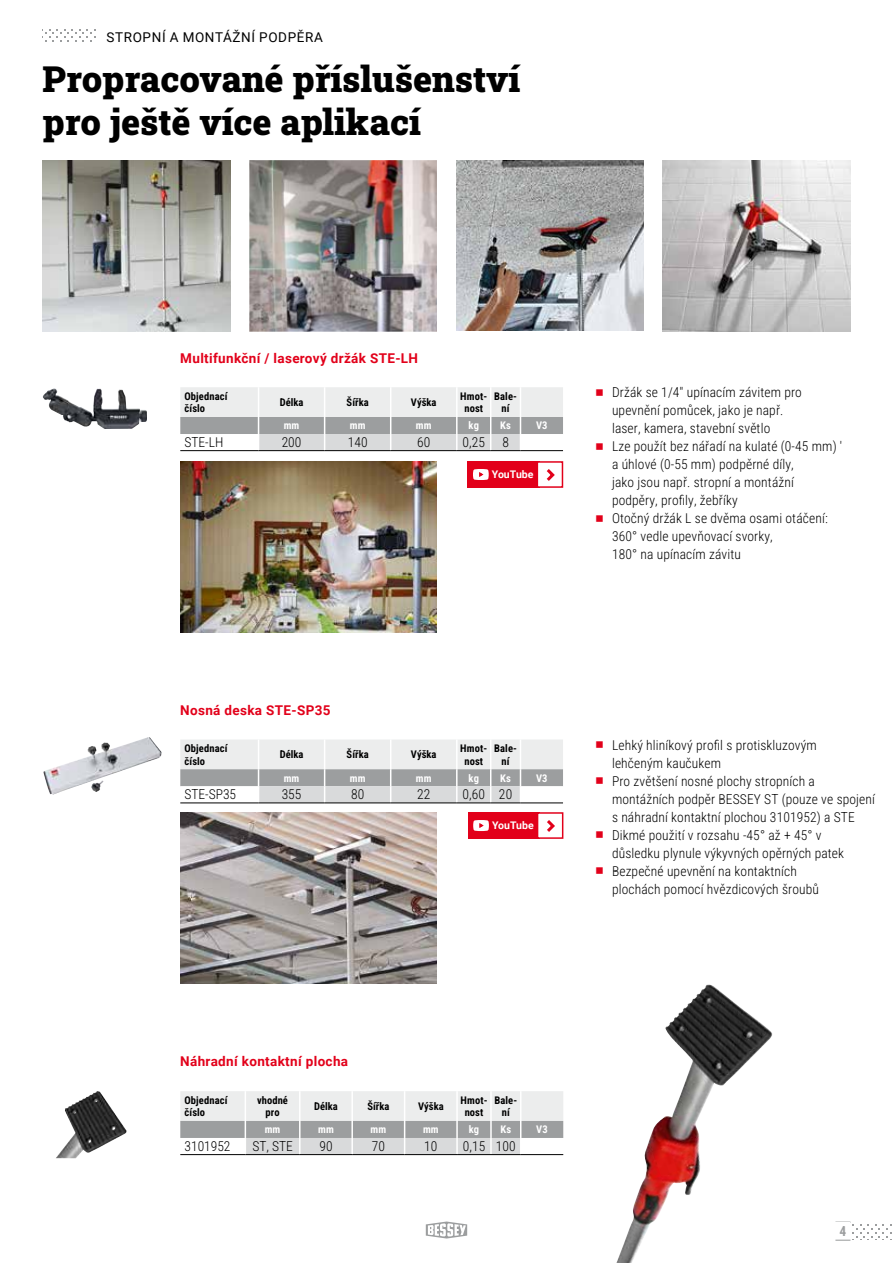
<style>
.page{position:relative;width:893px;height:1263px;background:#fff}
.page>*{position:absolute;margin:0;border:0;box-sizing:border-box;transform-origin:0 0}
.t1{font:36px/43.2px "Roboto Slab";color:#000}
.t2{font:13.5px/18px "Roboto Condensed";letter-spacing:.01em;color:#000}
.t3{font:700 13.5px "Roboto";letter-spacing:.025em;color:#e2001a}
.t4{font:13.5px "Roboto";letter-spacing:.045em;color:#000}
.t5{font:13.5px "Roboto Condensed";color:#9c9e9f}
.t6{font:10.5px/12.6px "Roboto Condensed";letter-spacing:.01em;color:#000;text-align:center}
.t7{font:10.5px "Roboto Condensed";letter-spacing:.005em;color:#fff}
.t8{font:700 10.5px "Roboto";color:#fff}
.s1{font-family:"Utah WGL Cond";font-weight:700}
</style>
<div class="page">
<img style="left:180px;top:461px;width:257px;height:172px">
<img style="left:180px;top:812px;width:257px;height:171px">
<img style="left:43px;top:388px;width:104px;height:41px">
<img style="left:43px;top:737px;width:119px;height:58px">
<img style="left:56px;top:1091px;width:70px;height:67px">
<img style="left:43px;top:160px;width:187px;height:172px">
<img style="left:663px;top:160px;width:187px;height:172px">
<img style="left:456px;top:160px;width:188px;height:170px">
<img style="left:249px;top:160px;width:188px;height:172px">
<img style="left:616px;top:984px;width:157px;height:279px">
<svg style="left:45px;top:29px;width:50px;height:13px"></svg>
<svg style="left:180px;top:387px;width:383px;height:64px;background:#d3d4d4"></svg>
<hr style="left:520px;top:450px;width:43px;height:1px;background:#000">
<svg style="left:180px;top:740px;width:383px;height:63px;background:#d4d5d5"></svg>
<hr style="left:520px;top:802px;width:43px;height:1px;background:#000">
<svg style="left:180px;top:1091px;width:383px;height:63px;background:#d5d6d7"></svg>
<hr style="left:180px;top:1154px;width:65px;height:1px;background:#000">
<hr style="left:245px;top:1154px;width:55px;height:1px;background:#000">
<hr style="left:300px;top:1154px;width:52px;height:1px;background:#000">
<hr style="left:352px;top:1154px;width:53px;height:1px;background:#000">
<hr style="left:405px;top:1154px;width:52px;height:1px;background:#000">
<hr style="left:457px;top:1154px;width:34px;height:1px;background:#000">
<hr style="left:491px;top:1154px;width:30px;height:1px;background:#000">
<hr style="left:521px;top:1154px;width:42px;height:1px;background:#000">
<div style="left:468px;top:461px;width:26px;height:27px;background:#e2001a"></div>
<svg style="left:473px;top:469px;width:16px;height:11px"></svg>
<div style="left:492px;top:461px;width:47px;height:27px;background:#e2001a"></div>
<div style="left:537px;top:461px;width:26px;height:27px;background:#fff;border:2px solid #e2001a"></div>
<svg style="left:546px;top:469px;width:9px;height:12px"></svg>
<div style="left:468px;top:812px;width:26px;height:27px;background:#e2001a"></div>
<svg style="left:473px;top:820px;width:16px;height:11px"></svg>
<div style="left:492px;top:812px;width:48px;height:27px;background:#e2001a"></div>
<div style="left:537px;top:812px;width:26px;height:27px;background:#fff;border:2px solid #e2001a"></div>
<svg style="left:547px;top:820px;width:8px;height:12px"></svg>
<svg style="left:835px;top:1221px;width:56px;height:20px"></svg>
<svg style="left:426px;top:1221px;width:41px;height:17px"></svg>
<div style="left:835px;top:1223px;width:15px;height:15px;background:#fff"></div>
<p class="t4" style="left:107px;top:27px;width:218px">STROPNÍ A MONTÁŽNÍ PODPĚRA</p>
<h1 class="t1" style="left:43px;top:56px;width:479px">Propracované příslušenství pro ještě více aplikací</h1>
<p class="t3" style="left:180px;top:348px;width:239px">Multifunkční / laserový držák STE-LH</p>
<p class="t6" style="left:185px;top:389px;width:44px;text-align:left">Objednací číslo</p>
<p class="t6" style="left:280px;top:396px;width:25px">Délka</p>
<p class="t6" style="left:347px;top:396px;width:24px">Šířka</p>
<p class="t6" style="left:411px;top:396px;width:27px">Výška</p>
<p class="t6" style="left:460px;top:389px;width:28px">Hmot&shy;nost</p>
<p class="t6" style="left:494px;top:389px;width:24px">Bale&shy;ní</p>
<p class="t7" style="left:284px;top:418px;width:17px">mm</p>
<p class="t7" style="left:350px;top:418px;width:17px">mm</p>
<p class="t7" style="left:416px;top:418px;width:17px">mm</p>
<p class="t7" style="left:469px;top:418px;width:12px">kg</p>
<p class="t7" style="left:500px;top:418px;width:12px">Ks</p>
<p class="t7" style="left:536px;top:418px;width:13px">V3</p>
<p class="t2" style="left:185px;top:433px;width:40px">STE-LH</p>
<p class="t2" style="left:282px;top:433px;width:21px">200</p>
<p class="t2" style="left:348px;top:433px;width:21px">140</p>
<p class="t2" style="left:417px;top:433px;width:15px">60</p>
<p class="t2" style="left:462px;top:433px;width:24px">0,25</p>
<p class="t2" style="left:502px;top:433px;width:8px">8</p>
<p class="t3" style="left:180px;top:700px;width:152px">Nosná deska STE-SP35</p>
<p class="t8" style="left:492px;top:467px;width:43px">YouTube</p>
<p class="t6" style="left:185px;top:742px;width:44px;text-align:left">Objednací číslo</p>
<p class="t6" style="left:280px;top:748px;width:25px">Délka</p>
<p class="t6" style="left:347px;top:748px;width:24px">Šířka</p>
<p class="t6" style="left:411px;top:748px;width:27px">Výška</p>
<p class="t6" style="left:460px;top:742px;width:28px">Hmot&shy;nost</p>
<p class="t6" style="left:494px;top:742px;width:24px">Bale&shy;ní</p>
<p class="t7" style="left:284px;top:771px;width:17px">mm</p>
<p class="t7" style="left:350px;top:771px;width:17px">mm</p>
<p class="t7" style="left:416px;top:771px;width:17px">mm</p>
<p class="t7" style="left:469px;top:771px;width:12px">kg</p>
<p class="t7" style="left:500px;top:771px;width:12px">Ks</p>
<p class="t7" style="left:536px;top:771px;width:13px">V3</p>
<p class="t2" style="left:185px;top:785px;width:53px">STE-SP35</p>
<p class="t2" style="left:282px;top:785px;width:21px">355</p>
<p class="t2" style="left:351px;top:785px;width:15px">80</p>
<p class="t2" style="left:417px;top:785px;width:15px">22</p>
<p class="t2" style="left:462px;top:785px;width:51px">0,60 20</p>
<p class="t3" style="left:180px;top:1052px;width:169px">Náhradní kontaktní plocha</p>
<p class="t8" style="left:492px;top:818px;width:43px">YouTube</p>
<p class="t6" style="left:185px;top:1093px;width:44px;text-align:left">Objednací číslo</p>
<p class="t6" style="left:257px;top:1093px;width:32px">vhodné pro</p>
<p class="t6" style="left:314px;top:1099px;width:25px">Délka</p>
<p class="t6" style="left:367px;top:1099px;width:24px">Šířka</p>
<p class="t6" style="left:418px;top:1099px;width:27px">Výška</p>
<p class="t6" style="left:461px;top:1093px;width:28px">Hmot&shy;nost</p>
<p class="t6" style="left:494px;top:1093px;width:24px">Bale&shy;ní</p>
<p class="t7" style="left:265px;top:1122px;width:17px">mm</p>
<p class="t7" style="left:318px;top:1122px;width:17px">mm</p>
<p class="t7" style="left:371px;top:1122px;width:17px">mm</p>
<p class="t7" style="left:423px;top:1122px;width:17px">mm</p>
<p class="t7" style="left:469px;top:1122px;width:12px">kg</p>
<p class="t7" style="left:501px;top:1122px;width:12px">Ks</p>
<p class="t7" style="left:536px;top:1122px;width:13px">V3</p>
<p class="t2" style="left:185px;top:1137px;width:47px">3101952</p>
<p class="t2" style="left:252px;top:1137px;width:42px">ST, STE</p>
<p class="t2" style="left:319px;top:1137px;width:15px">90</p>
<p class="t2" style="left:372px;top:1137px;width:15px">70</p>
<p class="t2" style="left:424px;top:1137px;width:15px">10</p>
<p class="t2" style="left:463px;top:1137px;width:55px">0,15 100</p>
<p class="t2" style="left:612px;top:383px;width:232px">Držák se 1/4" upínacím závitem pro upevnění pomůcek, jako je např.<br>laser, kamera, stavební světlo<br>Lze použít bez nářadí na kulaté (0-45 mm) ' a úhlové (0-55 mm) podpěrné díly,<br>jako jsou např. stropní a montážní podpěry, profily, žebříky<br>Otočný držák L se dvěma osami otáčení:<br>360° vedle upevňovací svorky,<br>180° na upínacím závitu</p>
<p class="t2" style="left:612px;top:735px;width:265px">Lehký hliníkový profil s protiskluzovým<br>lehčeným kaučukem<br>Pro zvětšení nosné plochy stropních a montážních podpěr BESSEY ST (pouze ve spojení s náhradní kontaktní plochou 3101952) a STE Dikmé použití v rozsahu -45° až + 45° v<br>důsledku plynule výkyvných opěrných patek Bezpečné upevnění na kontaktních<br>plochách pomocí hvězdicových šroubů</p>
<p class="t5" style="left:839px;top:1221px;width:8px">4<span class="s1">5</span></p>
</div>
